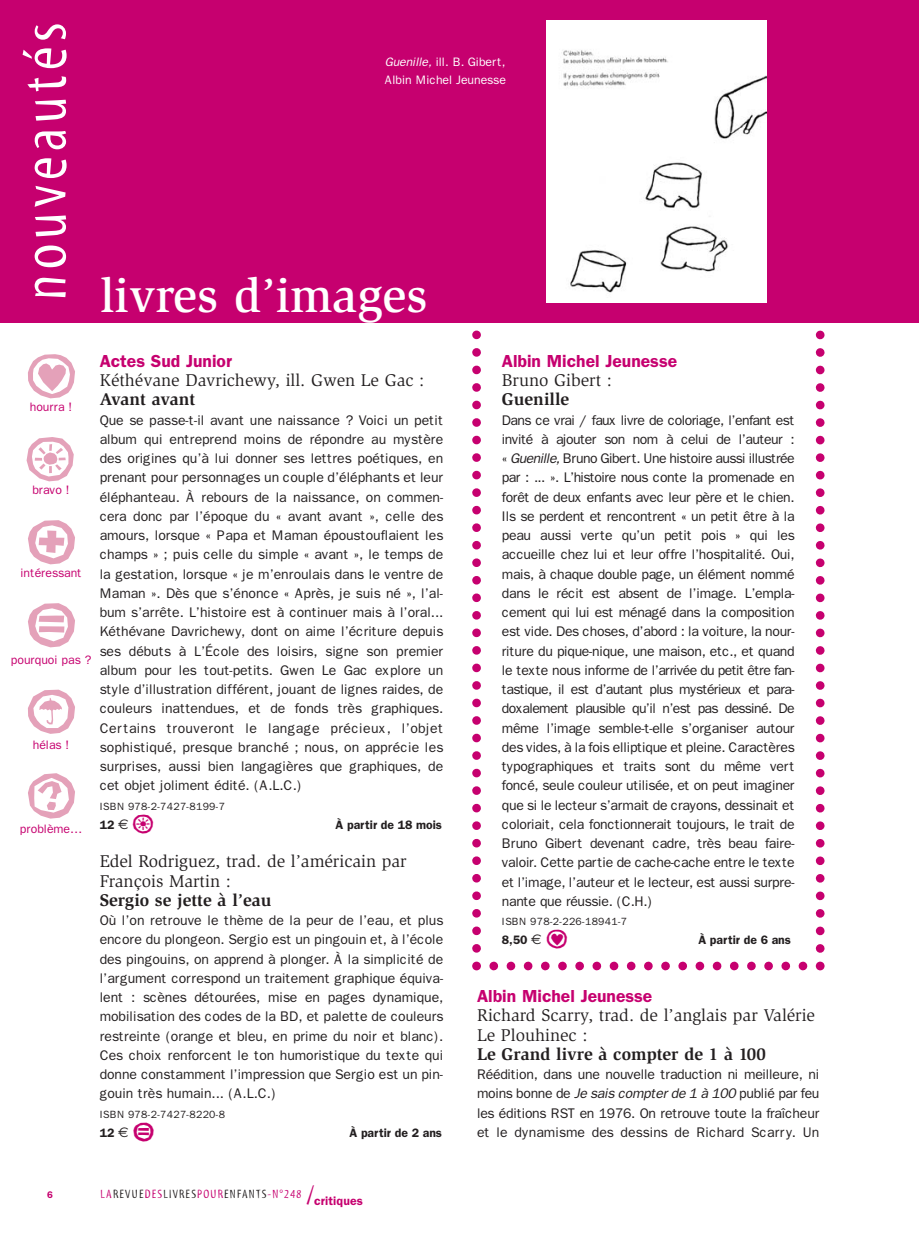
<style>
.page{position:relative;width:919px;height:1241px;background:#fff}
.page>*{position:absolute;margin:0;border:0;box-sizing:border-box;transform-origin:0 0}
.t1{font:82.08px/86.5px "Ale Signs White LL";color:#e4a1b9}
.t2{font:63px "Myriad Tilt";letter-spacing:.08em;color:#fff}
.t3{font:500 49px "Slimbach";color:#fff}
.t4{font:35px "Ale Signs White LL";color:#c6006f}
.t5{font:17.5px/19.2px "Slimbach";color:#231f20}
.t6{font:700 17.5px "Slimbach";color:#231f20}
.t7{font:600 17.5px "Franklin Gothic";color:#c6006f}
.t8{font:14px/19.2px "Franklin Gothic";letter-spacing:-.005em;color:#231f20;text-align:justify}
.t9{font:600 12.25px "Franklin Gothic";color:#231f20}
.t10{font:12.25px "Franklin Gothic";letter-spacing:-.005em;color:#c6006f}
.t11{font:12.25px "Myriad Tilt";letter-spacing:.1em;color:#231f20}
.t12{font:12.25px/17.5px "Franklin Gothic";letter-spacing:-.005em;color:#fff}
.t13{font:10.5px "Franklin Gothic";letter-spacing:.03em;color:#231f20}
.t14{font:600 9.62px "Franklin Gothic";color:#c6006f}
.s1{font-style:italic}
.s2{font-family:"Euro Sans";font-weight:400;font-size:14px}
.s3{color:#c6006f}
.s4{font-size:26.25px;color:#c6006f}
.s5{font-family:"Franklin Gothic";font-weight:600;color:#c6006f}
</style>
<div class="page">
<div style="left:0;top:0;width:919px;height:323px;background:#c6006f"></div>
<img style="left:546px;top:22px;width:220px;height:281px">
<svg style="left:472px;top:330px;width:352px;height:640px"></svg>
<h2 class="t2" style="left:22px;top:301px;width:280px;rotate:-90deg">nouveautés</h2>
<p class="t12" style="left:384px;top:54px;width:123px"><span class="s1">Guenille,</span> ill. B. Gibert,<br>Albin Michel Jeunesse</p>
<h3 class="t3" style="left:100px;top:276px;width:328px">livres d’images</h3>
<h1 class="t1" style="left:24px;top:328px;width:55px">B</h1>
<p class="t10" style="left:30px;top:403px;width:44px">hourra !</p>
<h1 class="t1" style="left:24px;top:411px;width:55px">o</h1>
<p class="t10" style="left:32px;top:486px;width:39px">bravo !</p>
<h1 class="t1" style="left:24px;top:494px;width:55px">U</h1>
<p class="t10" style="left:20px;top:569px;width:63px">intéressant</p>
<h1 class="t1" style="left:24px;top:577px;width:55px">a<br>R</h1>
<p class="t10" style="left:33px;top:740px;width:38px">hélas !</p>
<p class="t10" style="left:11px;top:655px;width:82px">pourquoi pas ?</p>
<h1 class="t1" style="left:24px;top:748px;width:55px">g</h1>
<p class="t10" style="left:20px;top:825px;width:64px">problème…</p>
<p class="t7" style="left:100px;top:355px;width:134px">Actes Sud Junior</p>
<p class="t5" style="left:100px;top:372px;width:326px">Kéthévane Davrichewy, ill. Gwen Le Gac :</p>
<p class="t6" style="left:100px;top:393px;width:97px">Avant avant</p>
<p class="t8" style="left:100px;top:411px;width:345px">Que se passe-t-il avant une naissance ? Voici un petit album qui entreprend moins de répondre au mystère des origines qu’à lui donner ses lettres poétiques, en prenant pour personnages un couple d’éléphants et leur éléphanteau. À rebours de la naissance, on commen&shy;cera donc par l’époque du « avant avant », celle des amours, lorsque « Papa et Maman époustouflaient les champs » ; puis celle du simple « avant », le temps de la gestation, lorsque « je m’enroulais dans le ventre de Maman ». Dès que s’énonce « Après, je suis né », l’al&shy;bum s’arrête. L’histoire est à continuer mais à l’oral...<br>Kéthévane Davrichewy, dont on aime l’écriture depuis ses débuts à L’École des loisirs, signe son premier album pour les tout-petits. Gwen Le Gac explore un style d’illustration différent, jouant de lignes raides, de couleurs inattendues, et de fonds très graphiques.<br>Certains trouveront le langage précieux, l’objet sophistiqué, presque branché ; nous, on apprécie les surprises, aussi bien langagières que graphiques, de cet objet joliment édité. (A.L.C.)</p>
<p class="t13" style="left:100px;top:802px;width:127px">ISBN 978-2-7427-8199-7</p>
<p class="t9" style="left:100px;top:821px;width:30px">12 <span class="s2">€</span></p>
<h3 class="t4" style="left:132px;top:801px;width:24px">o</h3>
<p class="t9" style="left:335px;top:821px;width:108px">À partir de 18 mois</p>
<p class="t5" style="left:100px;top:853px;width:308px">Edel Rodriguez, trad. de l’américain par<br>François Martin :</p>
<p class="t6" style="left:100px;top:893px;width:173px">Sergio se jette à l’eau</p>
<p class="t8" style="left:100px;top:912px;width:345px">Où l’on retrouve le thème de la peur de l’eau, et plus encore du plongeon. Sergio est un pingouin et, à l’école des pingouins, on apprend à plonger. À la simplicité de l’argument correspond un traitement graphique équiva&shy;lent : scènes détourées, mise en pages dynamique, mobilisation des codes de la BD, et palette de couleurs restreinte (orange et bleu, en prime du noir et blanc).<br>Ces choix renforcent le ton humoristique du texte qui donne constamment l’impression que Sergio est un pin&shy;gouin très humain... (A.L.C.)</p>
<p class="t13" style="left:100px;top:1110px;width:127px">ISBN 978-2-7427-8220-8</p>
<p class="t9" style="left:100px;top:1129px;width:30px">12 <span class="s2">€</span></p>
<h3 class="t4" style="left:132px;top:1109px;width:24px">a</h3>
<p class="t9" style="left:349px;top:1129px;width:94px">À partir de 2 ans</p>
<p class="t7" style="left:502px;top:355px;width:177px">Albin Michel Jeunesse</p>
<p class="t5" style="left:502px;top:372px;width:112px">Bruno Gibert :</p>
<p class="t6" style="left:502px;top:393px;width:69px">Guenille</p>
<p class="t8" style="left:502px;top:411px;width:294px">Dans ce vrai / faux livre de coloriage, l’enfant est invité à ajouter son nom à celui de l’auteur : « <span class="s1">Guenille,</span>Bruno Gibert. Une histoire aussi illustrée par : ... ». L’histoire nous conte la promenade en forêt de deux enfants avec leur père et le chien.<br>Ils se perdent et rencontrent « un petit être à la peau aussi verte qu’un petit pois » qui les accueille chez lui et leur offre l’hospitalité. Oui, mais, à chaque double page, un élément nommé dans le récit est absent de l’image. L’empla&shy;cement qui lui est ménagé dans la composition est vide. Des choses, d’abord : la voiture, la nour&shy;riture du pique-nique, une maison, etc., et quand le texte nous informe de l’arrivée du petit être fan&shy;tastique, il est d’autant plus mystérieux et para&shy;doxalement plausible qu’il n’est pas dessiné. De même l’image semble-t-elle s’organiser autour des vides, à la fois elliptique et pleine. Caractères typographiques et traits sont du même vert foncé, seule couleur utilisée, et on peut imaginer que si le lecteur s’armait de crayons, dessinait et coloriait, cela fonctionnerait toujours, le trait de Bruno Gibert devenant cadre, très beau faire&shy;valoir. Cette partie de cache-cache entre le texte et l’image, l’auteur et le lecteur, est aussi surpre&shy;nante que réussie. (C.H.)</p>
<p class="t13" style="left:502px;top:918px;width:127px">ISBN 978-2-226-18941-7</p>
<p class="t9" style="left:502px;top:936px;width:41px">8,50 <span class="s2">€</span></p>
<h3 class="t4" style="left:545px;top:917px;width:24px">B</h3>
<p class="t9" style="left:698px;top:936px;width:94px">À partir de 6 ans</p>
<p class="t7" style="left:477px;top:990px;width:177px">Albin Michel Jeunesse</p>
<p class="t5" style="left:477px;top:1007px;width:339px">Richard Scarry, trad. de l’anglais par Valérie<br>Le Plouhinec :</p>
<p class="t6" style="left:477px;top:1047px;width:290px">Le Grand livre à compter de 1 à 100</p>
<p class="t8" style="left:477px;top:1066px;width:344px">Réédition, dans une nouvelle traduction ni meilleure, ni moins bonne de <span class="s1">Je sais compter de 1 à 100</span>publié par feu les éditions RST en 1976. On retrouve toute la fraîcheur et le dynamisme des dessins de Richard Scarry. Un</p>
<p class="t14" style="left:47px;top:1191px;width:7px">6</p>
<p class="t11" style="left:101px;top:1189px;width:264px"><span class="s3">LA</span>REVUE<span class="s3">DES</span>LIVRES<span class="s3">POUR</span>ENFANTS<span class="s3">-N°248</span> <span class="s4">/</span><span class="s5">critiques</span></p>
</div>
